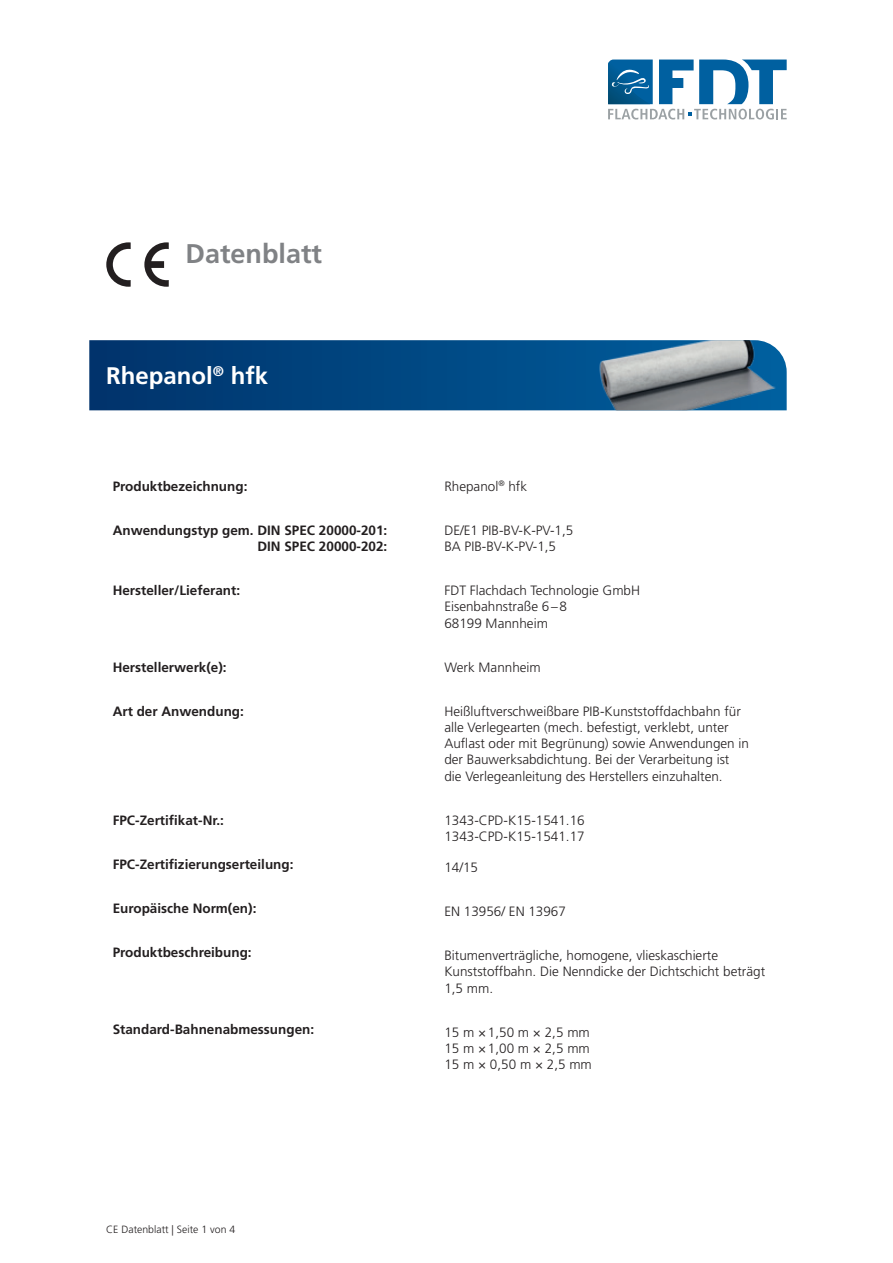
<style>
.page{position:relative;width:893px;height:1263px;background:#fff}
.page>*{position:absolute;margin:0;border:0;box-sizing:border-box;transform-origin:0 0}
.t1{font:700 27px "Frutiger LT Std";color:#808285}
.t2{font:700 24px "Frutiger LT Std";color:#fff}
.t3{font:300 13.5px/15.6px "Frutiger LT Std";color:#242021}
.t4{font:700 13.5px/16.2px "Frutiger LT Std";color:#231f20;text-align:right}
.t5{font:300 13.5px/16.2px "Frutiger LT Std";color:#231f20}
.t6{font:300 10.5px "Frutiger LT Std";color:#231f20}
</style>
<div class="page">
<svg style="left:608px;top:60px;width:179px;height:60px"></svg>
<svg style="left:89px;top:340px;width:451px;height:70px;background:#01427c"></svg>
<svg style="left:106px;top:242px;width:25px;height:45px"></svg>
<svg style="left:144px;top:242px;width:25px;height:45px"></svg>
<img style="left:540px;top:340px;width:247px;height:70px">
<h1 class="t1" style="left:185px;top:238px;width:138px">Datenblatt</h1>
<h2 class="t2" style="left:106px;top:361px;width:163px">Rhepanol<sup>®</sup> hfk</h2>
<p class="t3" style="left:444px;top:478px;width:84px">Rhepanol<sup>®</sup> hfk</p>
<p class="t4" style="left:113px;top:478px;width:136px">Produktbezeichnung:</p>
<p class="t4" style="left:113px;top:522px;width:276px">Anwendungstyp gem. DIN SPEC 20000-201:<br>DIN SPEC 20000-202:</p>
<p class="t5" style="left:444px;top:522px;width:131px">DE/E1 PIB-BV-K-PV-1,5<br>BA PIB-BV-K-PV-1,5</p>
<p class="t4" style="left:113px;top:582px;width:129px">Hersteller/Lieferant:</p>
<p class="t3" style="left:444px;top:583px;width:197px">FDT Flachdach Technologie GmbH</p>
<p class="t3" style="left:444px;top:599px;width:124px">Eisenbahnstraße 6–8</p>
<p class="t3" style="left:444px;top:615px;width:105px">68199 Mannheim</p>
<p class="t4" style="left:113px;top:659px;width:116px">Herstellerwerk(e):</p>
<p class="t4" style="left:113px;top:703px;width:133px">Art der Anwendung:</p>
<p class="t3" style="left:444px;top:659px;width:98px">Werk Mannheim</p>
<p class="t3" style="left:444px;top:704px;width:298px">Heißluftverschweißbare PIB-Kunststoffdachbahn für</p>
<p class="t3" style="left:444px;top:720px;width:286px">alle Verlegearten (mech. befestigt, verklebt, unter</p>
<p class="t3" style="left:444px;top:736px;width:306px">Auflast oder mit Begrünung) sowie Anwendungen in</p>
<p class="t3" style="left:444px;top:752px;width:287px">der Bauwerksabdichtung. Bei der Verarbeitung ist</p>
<p class="t3" style="left:444px;top:768px;width:280px">die Verlegeanleitung des Herstellers einzuhalten.</p>
<p class="t4" style="left:113px;top:812px;width:113px">FPC-Zertifikat-Nr.:</p>
<p class="t4" style="left:113px;top:856px;width:182px">FPC-Zertifizierungserteilung:</p>
<p class="t4" style="left:113px;top:900px;width:145px">Europäische Norm(en):</p>
<p class="t4" style="left:113px;top:944px;width:141px">Produktbeschreibung:</p>
<p class="t3" style="left:444px;top:812px;width:142px">1343-CPD-K15-1541.16<br>1343-CPD-K15-1541.17</p>
<p class="t3" style="left:444px;top:859px;width:35px">14/15</p>
<p class="t3" style="left:444px;top:904px;width:123px">EN 13956/ EN 13967</p>
<p class="t3" style="left:444px;top:948px;width:275px">Bitumenverträgliche, homogene, vlieskaschierte</p>
<p class="t3" style="left:444px;top:964px;width:322px">Kunststoffbahn. Die Nenndicke der Dichtschicht beträgt</p>
<p class="t3" style="left:444px;top:980px;width:50px">1,5 mm.</p>
<p class="t4" style="left:113px;top:1021px;width:203px">Standard-Bahnenabmessungen:</p>
<p class="t3" style="left:444px;top:1024px;width:147px">15 m ×1,50 m × 2,5 mm</p>
<p class="t3" style="left:444px;top:1041px;width:147px">15 m ×1,00 m × 2,5 mm</p>
<p class="t3" style="left:444px;top:1057px;width:149px">15 m × 0,50 m × 2,5 mm</p>
<p class="t6" style="left:106px;top:1223px;width:130px">CE Datenblatt | Seite 1 von 4</p>
</div>
